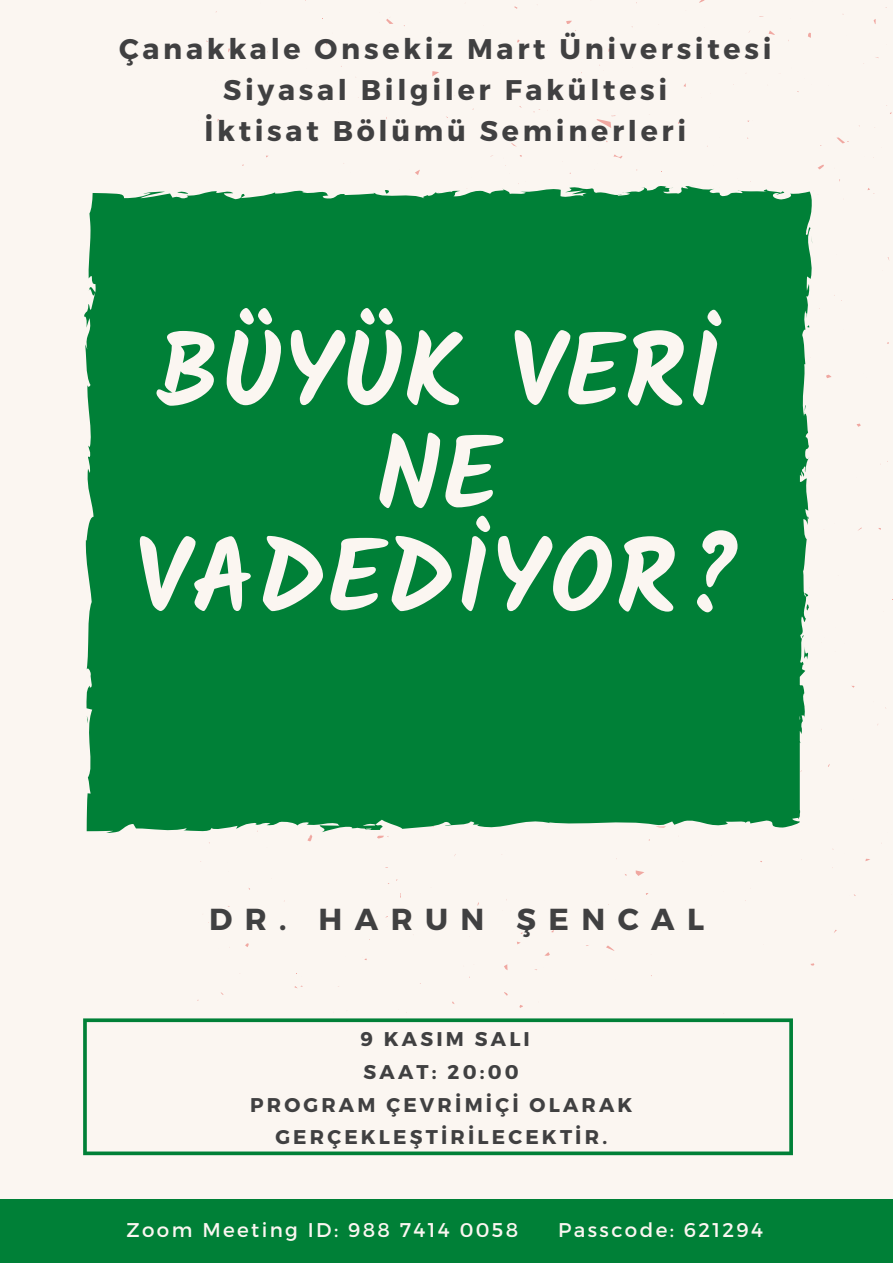
<style>
.page{position:relative;width:893px;height:1263px;background:#fbf6f1}
.page>*{position:absolute;margin:0;border:0;box-sizing:border-box;transform-origin:0 0}
.t1{font:700 102.38px/103px "Kalam";letter-spacing:.02em;color:#fbf6f1;text-align:center}
.t2{font:700 30.38px "Montserrat";letter-spacing:.41em;color:#404041}
.t3{font:700 28.42px "Montserrat";letter-spacing:.13em;color:#404041}
.t4{font:700 19.88px/32.6px "Montserrat";letter-spacing:.16em;color:#404041;text-align:center}
.t5{font:19.88px "Montserrat";letter-spacing:.12em;color:#fbf6f1}
</style>
<div class="page">
<svg style="left:83px;top:1018px;width:710px;height:137px"></svg>
<svg style="left:307px;top:835px;width:5px;height:6px"></svg>
<svg style="left:613px;top:155px;width:9px;height:4px"></svg>
<svg style="left:517px;top:932px;width:6px;height:12px"></svg>
<svg style="left:347px;top:131px;width:4px;height:5px"></svg>
<svg style="left:245px;top:943px;width:4px;height:4px"></svg>
<svg style="left:768px;top:31px;width:6px;height:4px"></svg>
<svg style="left:566px;top:21px;width:6px;height:3px"></svg>
<svg style="left:432px;top:71px;width:7px;height:5px"></svg>
<svg style="left:596px;top:115px;width:19px;height:13px"></svg>
<svg style="left:635px;top:870px;width:9px;height:6px"></svg>
<svg style="left:504px;top:964px;width:3px;height:6px"></svg>
<svg style="left:836px;top:137px;width:13px;height:6px"></svg>
<svg style="left:826px;top:375px;width:5px;height:3px"></svg>
<svg style="left:377px;top:835px;width:11px;height:3px"></svg>
<svg style="left:415px;top:170px;width:5px;height:5px"></svg>
<svg style="left:818px;top:165px;width:6px;height:4px"></svg>
<svg style="left:606px;top:945px;width:8px;height:6px"></svg>
<svg style="left:386px;top:19px;width:7px;height:5px"></svg>
<svg style="left:544px;top:952px;width:6px;height:4px"></svg>
<svg style="left:808px;top:33px;width:3px;height:5px"></svg>
<div style="left:84px;top:186px;width:729px;height:647px;background:#008037"></div>
<div style="left:0;top:1199px;width:893px;height:64px;background:#008037"></div>
<p class="t3" style="left:119px;top:31px;width:654px">Çanakkale Onsekiz Mart Üniversitesi</p>
<p class="t3" style="left:223px;top:72px;width:445px">Siyasal Bilgiler Fakültesi</p>
<p class="t3" style="left:204px;top:113px;width:483px">İktisat Bölümü Seminerleri</p>
<p class="t1" style="left:134px;top:320px;width:608px">BÜYÜK VERİ<br>NE<br>VADEDİYOR?</p>
<p class="t2" style="left:209px;top:899px;width:496px">DR. HARUN ŞENCAL</p>
<p class="t4" style="left:360px;top:1022px;width:171px">9 KASIM SALI</p>
<p class="t4" style="left:364px;top:1054px;width:157px">SAAT: 20:00</p>
<p class="t4" style="left:250px;top:1087px;width:384px">PROGRAM ÇEVRİMİÇİ OLARAK<br>GERÇEKLEŞTİRİLECEKTİR.</p>
<p class="t5" style="left:126px;top:1217px;width:393px">Zoom Meeting ID: 988 7414 0058</p>
<p class="t5" style="left:558px;top:1217px;width:206px">Passcode: 621294</p>
</div>
